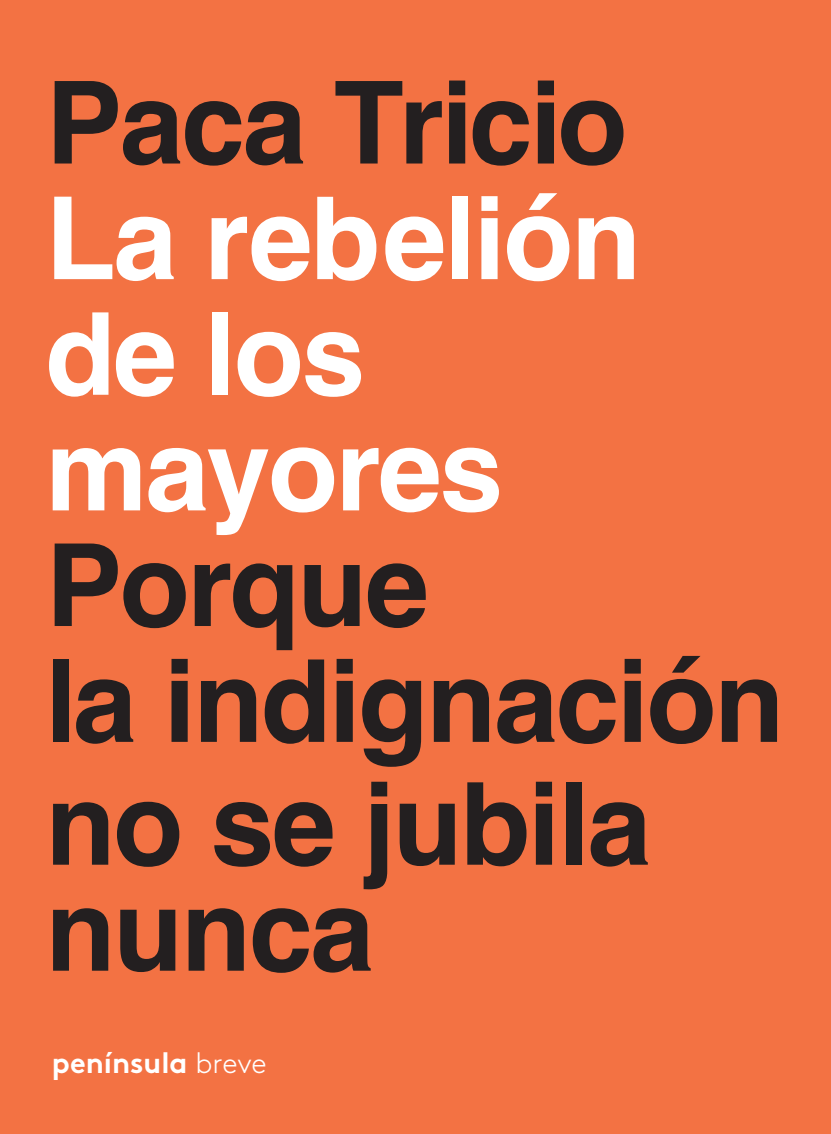
<style>
.page{position:relative;width:831px;height:1134px;background:#fff}
.page>*{position:absolute;margin:0;border:0;box-sizing:border-box;transform-origin:0 0}
.t1{font:700 114.5px/119.2px "Helvetica";letter-spacing:-.02em;color:#231f20}
.t2{font:700 114.5px/115.5px "Helvetica";letter-spacing:-.02em;color:#fff}
.t3{font:700 29.25px "Brown";color:#fff}
.s1{font-weight:300}
</style>
<div class="page">
<div style="left:0;top:0;width:830px;height:1134px;background:#f37243"></div>
<p class="t1" style="left:45px;top:65px;width:583px">Paca Tricio</p>
<p class="t2" style="left:45px;top:182px;width:597px">La rebelión de los mayores</p>
<p class="t1" style="left:45px;top:527px;width:740px">Porque<br>la indignación no se jubila</p>
<p class="t1" style="left:45px;top:872px;width:330px">nunca</p>
<p class="t3" style="left:52px;top:1038px;width:216px">península <span class="s1">breve</span></p>
</div>
